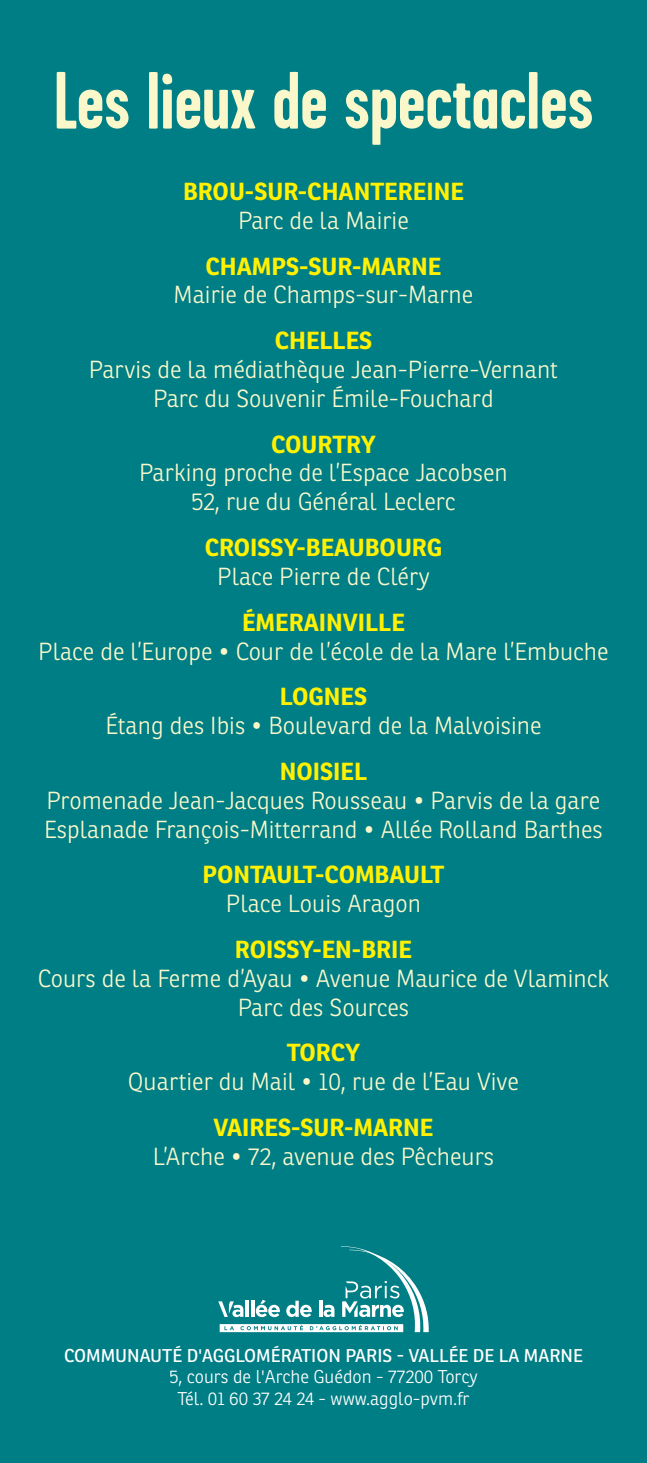
<style>
.page{position:relative;width:647px;height:1463px;background:#fff}
.page>*{position:absolute;margin:0;border:0;box-sizing:border-box;transform-origin:0 0}
.t1{font:700 81px "Garage Gothic";color:#faf8cb}
.t2{font:300 24px/28.8px "Ronnia";color:#faf8cb;text-align:center}
.t3{font:700 24px "Ronnia";color:#fff101}
.t4{font:300 18px/21.6px "Ronnia";color:#fff;text-align:center}
.t5{font:18px "Ronnia";color:#fff}
</style>
<div class="page">
<div style="left:0;top:0;width:646px;height:1463px;background:#007e85"></div>
<svg style="left:218px;top:1246px;width:210px;height:86px"></svg>
<h1 class="t1" style="left:53px;top:57px;width:541px">Les lieux de spectacles</h1>
<p class="t3" style="left:183px;top:176px;width:282px">BROU-SUR-CHANTEREINE</p>
<p class="t2" style="left:238px;top:206px;width:172px">Parc de la Mairie</p>
<p class="t3" style="left:205px;top:251px;width:237px">CHAMPS-SUR-MARNE</p>
<p class="t2" style="left:173px;top:280px;width:301px">Mairie de Champs-sur-Marne</p>
<p class="t3" style="left:274px;top:325px;width:99px">CHELLES</p>
<p class="t2" style="left:89px;top:355px;width:470px">Parvis de la médiathèque Jean-Pierre-Vernant<br>Parc du Souvenir Émile-Fouchard</p>
<p class="t3" style="left:271px;top:429px;width:106px">COURTRY</p>
<p class="t2" style="left:139px;top:458px;width:370px">Parking proche de l’Espace Jacobsen<br>52, rue du Général Leclerc</p>
<p class="t3" style="left:204px;top:532px;width:239px">CROISSY-BEAUBOURG</p>
<p class="t2" style="left:217px;top:562px;width:214px">Place Pierre de Cléry</p>
<p class="t3" style="left:242px;top:607px;width:164px">ÉMERAINVILLE</p>
<p class="t2" style="left:38px;top:636px;width:571px">Place de l’Europe • Cour de l’école de la Mare l’Embuche</p>
<p class="t3" style="left:279px;top:681px;width:89px">LOGNES</p>
<p class="t2" style="left:105px;top:711px;width:437px">Étang des Ibis • Boulevard de la Malvoisine</p>
<p class="t3" style="left:280px;top:756px;width:89px">NOISIEL</p>
<p class="t2" style="left:44px;top:786px;width:560px;text-align:left">Promenade Jean-Jacques Rousseau • Parvis de la gare<br>Esplanade François-Mitterrand • Allée Rolland Barthes</p>
<p class="t3" style="left:202px;top:859px;width:243px">PONTAULT-COMBAULT</p>
<p class="t2" style="left:226px;top:889px;width:197px">Place Louis Aragon</p>
<p class="t3" style="left:235px;top:934px;width:178px">ROISSY-EN-BRIE</p>
<p class="t2" style="left:38px;top:964px;width:572px">Cours de la Ferme d’Ayau • Avenue Maurice de Vlaminck<br>Parc des Sources</p>
<p class="t3" style="left:286px;top:1037px;width:75px">TORCY</p>
<p class="t2" style="left:128px;top:1067px;width:392px">Quartier du Mail • 10, rue de l’Eau Vive</p>
<p class="t3" style="left:213px;top:1112px;width:221px">VAIRES-SUR-MARNE</p>
<p class="t2" style="left:153px;top:1142px;width:343px">L’Arche • 72, avenue des Pêcheurs</p>
<p class="t5" style="left:64px;top:1344px;width:520px">COMMUNAUTÉ D'AGGLOMÉRATION PARIS - VALLÉE DE LA MARNE</p>
<p class="t4" style="left:169px;top:1366px;width:309px">5, cours de l'Arche Guédon - 77200 Torcy<br>Tél. 01 60 37 24 24 - www.agglo-pvm.fr</p>
</div>
